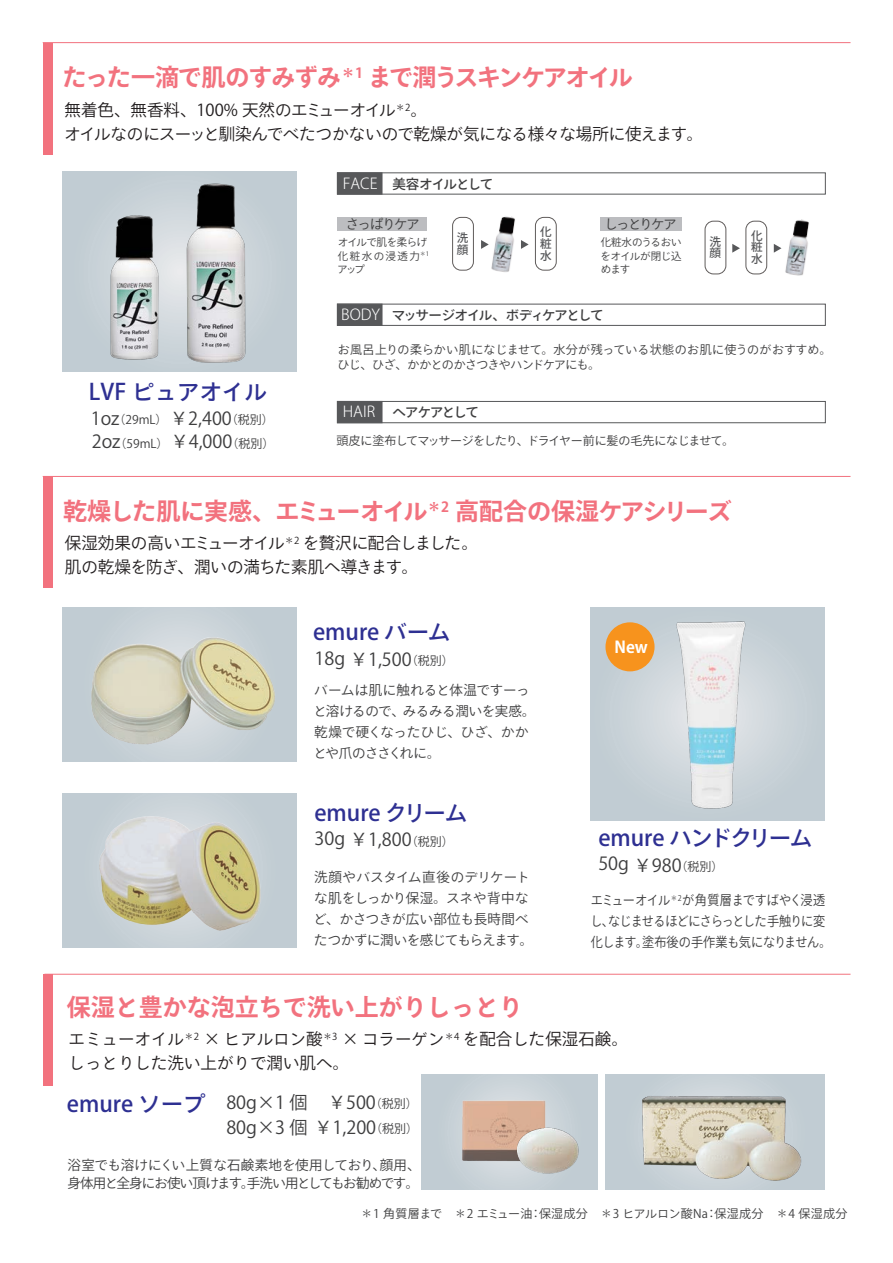
<style>
.page{position:relative;width:893px;height:1263px;background:#fff}
.page>*{position:absolute;margin:0;border:0;box-sizing:border-box;transform-origin:0 0}
.t1{font:700 24px "Ryo Gothic Plus N";letter-spacing:-.02em;color:#f2727e}
.t2{font:700 24px "Ryo Gothic Plus N";letter-spacing:-.055em;color:#f2727e}
.t3{font:700 24px "Ryo Gothic Plus N";color:#f2727e}
.t4{font:500 22.5px "Ryo Gothic Plus N";color:#2e3092}
.t5{font:500 22.5px "Ryo Gothic Plus N";letter-spacing:-.05em;color:#2e3092}
.t6{font:18px "Ryo Gothic Plus N";color:#3e3e3f}
.t7{font:16.5px/24px "Ryo Gothic Plus N";letter-spacing:-.02em;color:#231f20}
.t8{font:16.5px/24px "Ryo Gothic Plus N";color:#231f20}
.t9{font:700 16.2px "Ryo Gothic Plus N";color:#fff}
.t10{font:300 15px "Ryo Gothic Plus N";color:#fff}
.t11{font:13.5px/21px "Ryo Gothic Plus N";letter-spacing:-.035em;color:#3e3e3f}
.t12{font:13.5px/21px "Ryo Gothic Plus N";letter-spacing:-.01em;color:#3e3e3f}
.t13{font:13.5px/21px "Ryo Gothic Plus N";letter-spacing:-.035em;color:#3e3e3f;scale:.9 1}
.t14{font:13.5px/18px "Ryo Gothic Plus N";letter-spacing:-.055em;color:#3e3e3f}
.t15{font:500 13.5px "Ryo Gothic Plus N";letter-spacing:-.11em;color:#3e3e3f}
.t16{font:500 13.5px "Ryo Gothic Plus N";letter-spacing:-.07em;color:#3e3e3f}
.t17{font:12px/23.2px "Ryo Gothic Plus N";letter-spacing:-.005em;color:#3e3e3f}
.t18{font:12px "Ryo Gothic Plus N";letter-spacing:.025em;color:#3e3e3f}
.t19{font:12px "Ryo Gothic Plus N";letter-spacing:-.05em;color:#3e3e3f}
.t20{font:500 11.55px/11.6px "Ryo Gothic Plus N";color:#57585a}
.t21{font:10.5px/13.5px "Ryo Gothic Plus N";letter-spacing:-.035em;color:#3e3e3f}
.s1{font-weight:300;font-size:15px;color:#fff}
.s2{font-size:18px}
.s3{font-size:12px}
</style>
<div class="page">
<div style="left:63px;top:171px;width:233px;height:200px;background:#c1ccd3"></div>
<div style="left:63px;top:607px;width:233px;height:154px;background:#c1ccd3"></div>
<div style="left:63px;top:793px;width:233px;height:154px;background:#c1ccd3"></div>
<div style="left:605px;top:1074px;width:220px;height:115px;background:#c1ccd3"></div>
<svg style="left:591px;top:607px;width:234px;height:214px;background:#c6cfd5"></svg>
<div style="left:600px;top:217px;width:82px;height:13px;background:#bcbdc0"></div>
<div style="left:337px;top:173px;width:45px;height:21px;background:#57585a"></div>
<img style="left:91px;top:627px;width:184px;height:125px">
<img style="left:642px;top:1091px;width:160px;height:92px">
<img style="left:137px;top:181px;width:160px;height:185px">
<img style="left:62px;top:214px;width:146px;height:148px">
<div style="left:452px;top:217px;width:22px;height:54px;border:1px solid #605c5b;border-radius:8px"></div>
<div style="left:535px;top:217px;width:22px;height:54px;border:1px solid #605c5b;border-radius:8px"></div>
<img style="left:472px;top:216px;width:65px;height:56px">
<img style="left:765px;top:219px;width:44px;height:57px">
<div style="left:705px;top:221px;width:21px;height:53px;border:1px solid #605c5b;border-radius:8px"></div>
<div style="left:745px;top:221px;width:22px;height:53px;border:1px solid #605c5b;border-radius:8px"></div>
<svg style="left:732px;top:244px;width:8px;height:9px"></svg>
<svg style="left:774px;top:244px;width:7px;height:9px"></svg>
<div style="left:43px;top:43px;width:10px;height:112px;background:#f2727e"></div>
<div style="left:43px;top:974px;width:10px;height:112px;background:#f2727e"></div>
<div style="left:43px;top:476px;width:10px;height:112px;background:#f2727e"></div>
<hr style="left:43px;top:42px;width:807px;height:1px;background:#f2727e">
<hr style="left:44px;top:974px;width:806px;height:1px;background:#f2727e">
<hr style="left:43px;top:476px;width:807px;height:1px;background:#f2727e">
<div style="left:337px;top:304px;width:489px;height:22px;border:1px solid #57585a"></div>
<div style="left:337px;top:304px;width:45px;height:22px;background:#57585a"></div>
<div style="left:337px;top:401px;width:489px;height:22px;border:1px solid #57585a"></div>
<div style="left:337px;top:401px;width:45px;height:22px;background:#57585a"></div>
<div style="left:337px;top:217px;width:90px;height:13px;background:#bcbdc0"></div>
<div style="left:605px;top:622px;width:49px;height:49px;background:#f7931d;border-radius:50%"></div>
<img style="left:99px;top:810px;width:162px;height:127px">
<img style="left:667px;top:612px;width:89px;height:208px">
<div style="left:421px;top:1074px;width:176px;height:115px;background:#c1ccd3"></div>
<img style="left:461px;top:1082px;width:96px;height:99px">
<img style="left:509px;top:1120px;width:70px;height:61px">
<h1 class="t2" style="left:63px;top:62px;width:572px">たった一滴で肌のすみずみ<sup>＊1</sup> まで潤うスキンケアオイル</h1>
<p class="t7" style="left:64px;top:99px;width:640px">無着色、無香料、100% 天然のエミューオイル<sup>＊2</sup>。<br>オイルなのにスーッと馴染んでべたつかないので乾燥が気になる様々な場所に使えます。</p>
<p class="t10" style="left:343px;top:174px;width:36px">FACE</p>
<p class="t16" style="left:392px;top:175px;width:102px">美容オイルとして</p>
<p class="t11" style="left:346px;top:214px;width:75px">さっぱりケア</p>
<p class="t11" style="left:605px;top:214px;width:73px">しっとりケア</p>
<p class="t20" style="left:457px;top:233px;width:13px">洗顔</p>
<p class="t20" style="left:540px;top:227px;width:13px;text-align:justify">化粧水</p>
<p class="t20" style="left:709px;top:236px;width:13px">洗顔</p>
<p class="t20" style="left:751px;top:230px;width:13px;text-align:justify">化粧水</p>
<p class="t21" style="left:337px;top:236px;width:93px">オイルで肌を柔らげ化粧水の浸透力<sup>＊1</sup>アップ</p>
<p class="t21" style="left:600px;top:236px;width:83px;text-align:justify">化粧水のうるおいをオイルが閉じ込めます</p>
<p class="t15" style="left:341px;top:307px;width:264px"><span class="s1">BODY</span> マッサージオイル、ボディケアとして</p>
<h2 class="t4" style="left:89px;top:378px;width:179px">LVF ピュアオイル</h2>
<p class="t17" style="left:91px;top:409px;width:185px"><span class="s2">1oz</span>（29mL）<span class="s2">￥2,400</span>（税別）<br><span class="s2">2oz</span>（59mL）<span class="s2">￥4,000</span>（税別）</p>
<p class="t17" style="left:337px;top:343px;width:495px;line-height:14.9px">お風呂上りの柔らかい肌になじませて。水分が残っている状態のお肌に使うのがおすすめ。ひじ、ひざ、かかとのかさつきやハンドケアにも。</p>
<p class="t15" style="left:343px;top:404px;width:138px"><span class="s1">HAIR</span> ヘアケアとして</p>
<p class="t19" style="left:337px;top:433px;width:399px">頭皮に塗布してマッサージをしたり、ドライヤー前に髪の毛先になじませて。</p>
<h1 class="t1" style="left:63px;top:496px;width:670px">乾燥した肌に実感、エミューオイル<sup>＊2</sup> 高配合の保湿ケアシリーズ</h1>
<p class="t7" style="left:65px;top:532px;width:414px">保湿効果の高いエミューオイル<sup>＊2</sup> を贅沢に配合しました。肌の乾燥を防ぎ、潤いの満ちた素肌へ導きます。</p>
<h2 class="t4" style="left:313px;top:617px;width:139px">emure バーム</h2>
<p class="t6" style="left:315px;top:648px;width:141px">18g ￥1,500<span class="s3">（税別）</span></p>
<p class="t11" style="left:313px;top:680px;width:223px">バームは肌に触れると体温ですーっと溶けるので、みるみる潤いを実感。乾燥で硬くなったひじ、ひざ、かかとや爪のささくれに。</p>
<h2 class="t4" style="left:314px;top:798px;width:155px">emure クリーム</h2>
<p class="t6" style="left:315px;top:828px;width:141px">30g ￥1,800<span class="s3">（税別）</span></p>
<p class="t12" style="left:313px;top:867px;width:221px">洗顔やバスタイム直後のデリケートな肌をしっかり保湿。スネや背中など、かさつきが広い部位も長時間べたつかずに潤いを感じてもらえます。</p>
<h1 class="t3" style="left:67px;top:991px;width:457px">保湿と豊かな泡立ちで洗い上がりしっとり</h1>
<p class="t9" style="left:614px;top:637px;width:35px">New</p>
<h2 class="t5" style="left:598px;top:823px;width:216px">emure ハンドクリーム</h2>
<p class="t6" style="left:598px;top:854px;width:127px">50g ￥980<span class="s3">（税別）</span></p>
<p class="t13" style="left:590px;top:890px;width:269px">エミューオイル<sup>＊2</sup>が角質層まですばやく浸透し、なじませるほどにさらっとした手触りに変化します。塗布後の手作業も気になりません。</p>
<p class="t8" style="left:69px;top:1028px;width:561px">エミューオイル<sup>＊2</sup> × ヒアルロン酸<sup>＊3</sup> × コラーゲン<sup>＊4</sup> を配合した保湿石鹸。しっとりした洗い上がりで潤い肌へ。</p>
<h2 class="t4" style="left:67px;top:1089px;width:140px">emure ソープ</h2>
<p class="t6" style="left:226px;top:1091px;width:193px">80g×1 個 ￥500<span class="s3">（税別）</span></p>
<p class="t6" style="left:226px;top:1116px;width:193px">80g×3 個￥1,200<span class="s3">（税別）</span></p>
<p class="t14" style="left:67px;top:1157px;width:355px">浴室でも溶けにくい上質な石鹸素地を使用しており、顔用、身体用と全身にお使い頂けます。手洗い用としてもお勧めです。</p>
<p class="t18" style="left:361px;top:1206px;width:500px">＊1 角質層まで　＊2 エミュー油：保湿成分　＊3 ヒアルロン酸Na：保湿成分　＊4 保湿成分　</p>
</div>
